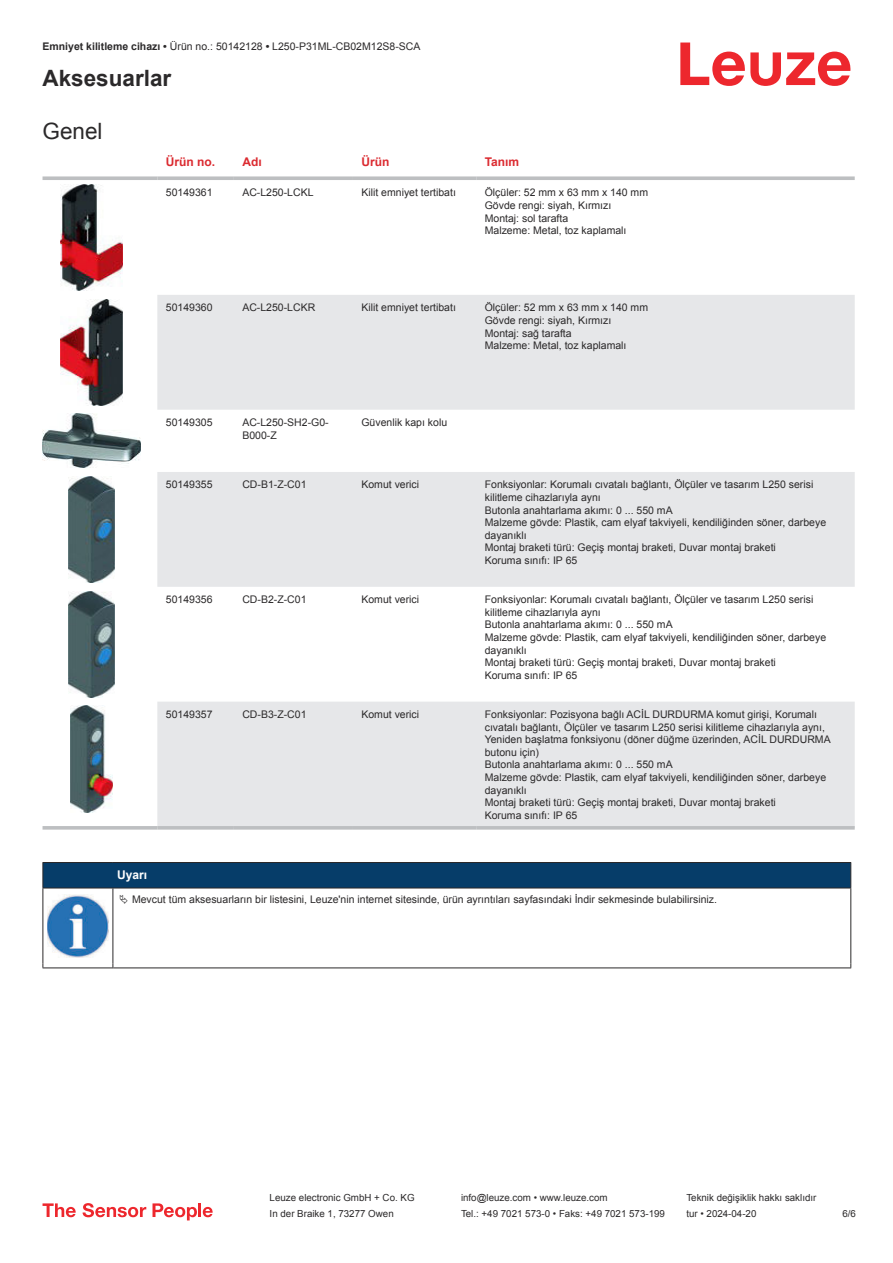
<style>
.page{position:relative;width:893px;height:1263px;background:#fff}
.page>*{position:absolute;margin:0;border:0;box-sizing:border-box;transform-origin:0 0}
.t1{font:700 22.5px "Arial";color:#2b292a}
.t2{font:22.5px "Arial";color:#2b292a}
.t3{font:700 12px "Arial";color:#db2a30}
.t4{font:700 12px "Arial";color:#fff}
.t5{font:10.5px/12.6px "Arial";color:#2b292a}
.t6{font:9.75px "Arial";color:#2b292a}
.s1{font-weight:700}
</style>
<div class="page">
<svg style="left:680px;top:43px;width:170px;height:43px"></svg>
<svg style="left:157px;top:295px;width:698px;height:531px;fill:#e6e7e9"></svg>
<svg style="left:43px;top:176px;width:114px;height:4px"></svg>
<svg style="left:157px;top:176px;width:77px;height:4px"></svg>
<svg style="left:234px;top:176px;width:119px;height:4px"></svg>
<svg style="left:353px;top:176px;width:123px;height:4px"></svg>
<svg style="left:476px;top:176px;width:379px;height:4px;background:#c4c6c8"></svg>
<svg style="left:43px;top:826px;width:114px;height:4px"></svg>
<svg style="left:157px;top:826px;width:77px;height:4px"></svg>
<svg style="left:234px;top:826px;width:119px;height:4px"></svg>
<svg style="left:353px;top:826px;width:123px;height:4px"></svg>
<svg style="left:476px;top:826px;width:379px;height:4px;background:#c3c5c7"></svg>
<img style="left:61px;top:184px;width:61px;height:107px">
<img style="left:60px;top:299px;width:63px;height:106px">
<img style="left:43px;top:414px;width:97px;height:54px">
<img style="left:69px;top:476px;width:45px;height:106px">
<img style="left:69px;top:591px;width:45px;height:106px">
<img style="left:71px;top:706px;width:41px;height:106px">
<hr style="left:43px;top:888px;width:70px;height:1px;background:#2b292a">
<svg style="left:43px;top:862px;width:808px;height:26px;background:#083b65"></svg>
<hr style="left:113px;top:888px;width:738px;height:1px;background:#2b292a">
<hr style="left:43px;top:888px;width:1px;height:75px;background:#2b292a">
<hr style="left:113px;top:888px;width:1px;height:75px;background:#2b292a">
<hr style="left:850px;top:888px;width:1px;height:75px;background:#2b292a">
<hr style="left:43px;top:967px;width:70px;height:1px;background:#2b292a">
<hr style="left:113px;top:967px;width:738px;height:1px;background:#2b292a">
<img style="left:47px;top:894px;width:61px;height:63px">
<svg style="left:43px;top:1203px;width:33px;height:14px"></svg>
<svg style="left:83px;top:1203px;width:63px;height:14px"></svg>
<svg style="left:153px;top:1203px;width:44px;height:17px"></svg>
<hr style="left:198px;top:1203px;width:3px;height:14px;background:#ed272d">
<svg style="left:203px;top:1207px;width:10px;height:10px"></svg>
<p class="t5" style="left:43px;top:41px;width:379px"><span class="s1">Emniyet kilitleme cihazı •</span> Ürün no.: 50142128 <span class="s1">•</span> L250-P31ML-CB02M12S8-SCA</p>
<h1 class="t1" style="left:43px;top:63px;width:130px">Aksesuarlar</h1>
<h1 class="t2" style="left:43px;top:116px;width:62px">Genel</h1>
<p class="t3" style="left:166px;top:153px;width:51px">Ürün no.</p>
<p class="t3" style="left:242px;top:153px;width:21px">Adı</p>
<p class="t3" style="left:361px;top:157px;width:29px">Ürün</p>
<p class="t3" style="left:485px;top:153px;width:36px">Tanım</p>
<p class="t5" style="left:166px;top:186px;width:48px">50149361</p>
<p class="t5" style="left:242px;top:186px;width:73px">AC-L250-LCKL</p>
<p class="t5" style="left:361px;top:186px;width:96px">Kilit emniyet tertibatı</p>
<p class="t5" style="left:485px;top:186px;width:165px">Ölçüler: 52 mm x 63 mm x 140 mm<br>Gövde rengi: siyah, Kırmızı<br>Montaj: sol tarafta<br>Malzeme: Metal, toz kaplamalı</p>
<p class="t5" style="left:166px;top:301px;width:48px">50149360</p>
<p class="t5" style="left:242px;top:301px;width:74px">AC-L250-LCKR</p>
<p class="t5" style="left:361px;top:301px;width:96px">Kilit emniyet tertibatı</p>
<p class="t5" style="left:485px;top:301px;width:165px">Ölçüler: 52 mm x 63 mm x 140 mm<br>Gövde rengi: siyah, Kırmızı<br>Montaj: sağ tarafta<br>Malzeme: Metal, toz kaplamalı</p>
<p class="t5" style="left:166px;top:416px;width:48px">50149305</p>
<p class="t5" style="left:242px;top:416px;width:88px">AC-L250-SH2-G0-<br>B000-Z</p>
<p class="t5" style="left:361px;top:416px;width:87px">Güvenlik kapı kolu</p>
<p class="t5" style="left:166px;top:478px;width:48px">50149355</p>
<p class="t5" style="left:242px;top:479px;width:66px">CD-B1-Z-C01</p>
<p class="t5" style="left:361px;top:478px;width:59px">Komut verici</p>
<p class="t5" style="left:485px;top:478px;width:343px">Fonksiyonlar: Korumalı cıvatalı bağlantı, Ölçüler ve tasarım L250 serisi kilitleme cihazlarıyla aynı<br>Butonla anahtarlama akımı: 0 ... 550 mA<br>Malzeme gövde: Plastik, cam elyaf takviyeli, kendiliğinden söner, darbeye dayanıklı<br>Montaj braketi türü: Geçiş montaj braketi, Duvar montaj braketi<br>Koruma sınıfı: IP 65</p>
<p class="t5" style="left:166px;top:593px;width:48px">50149356</p>
<p class="t5" style="left:242px;top:594px;width:66px">CD-B2-Z-C01</p>
<p class="t5" style="left:361px;top:593px;width:59px">Komut verici</p>
<p class="t5" style="left:485px;top:593px;width:343px">Fonksiyonlar: Korumalı cıvatalı bağlantı, Ölçüler ve tasarım L250 serisi kilitleme cihazlarıyla aynı<br>Butonla anahtarlama akımı: 0 ... 550 mA<br>Malzeme gövde: Plastik, cam elyaf takviyeli, kendiliğinden söner, darbeye dayanıklı<br>Montaj braketi türü: Geçiş montaj braketi, Duvar montaj braketi<br>Koruma sınıfı: IP 65</p>
<p class="t5" style="left:166px;top:708px;width:48px">50149357</p>
<p class="t5" style="left:242px;top:709px;width:66px">CD-B3-Z-C01</p>
<p class="t5" style="left:361px;top:708px;width:59px">Komut verici</p>
<p class="t5" style="left:485px;top:708px;width:347px">Fonksiyonlar: Pozisyona bağlı ACİL DURDURMA komut girişi, Korumalı cıvatalı bağlantı, Ölçüler ve tasarım L250 serisi kilitleme cihazlarıyla aynı, Yeniden başlatma fonksiyonu (döner düğme üzerinden, ACİL DURDURMA butonu için)<br>Butonla anahtarlama akımı: 0 ... 550 mA<br>Malzeme gövde: Plastik, cam elyaf takviyeli, kendiliğinden söner, darbeye dayanıklı<br>Montaj braketi türü: Geçiş montaj braketi, Duvar montaj braketi<br>Koruma sınıfı: IP 65</p>
<p class="t4" style="left:117px;top:867px;width:32px">Uyarı</p>
<p class="t5" style="left:132px;top:893px;width:586px">Mevcut tüm aksesuarların bir listesini, Leuze'nin internet sitesinde, ürün ayrıntıları sayfasındaki İndir sekmesinde bulabilirsiniz.</p>
<p class="t6" style="left:270px;top:1191px;width:146px">Leuze electronic GmbH + Co. KG</p>
<p class="t6" style="left:461px;top:1191px;width:148px">info@leuze.com • www.leuze.com</p>
<p class="t6" style="left:686px;top:1191px;width:132px">Teknik değişiklik hakkı saklıdır</p>
<p class="t6" style="left:270px;top:1207px;width:126px">In der Braike 1, 73277 Owen</p>
<p class="t6" style="left:461px;top:1207px;width:205px">Tel.: +49 7021 573-0 • Faks: +49 7021 573-199</p>
<p class="t6" style="left:686px;top:1207px;width:72px">tur • 2024-04-20</p>
<p class="t6" style="left:842px;top:1210px;width:15px">6 /6</p>
</div>
